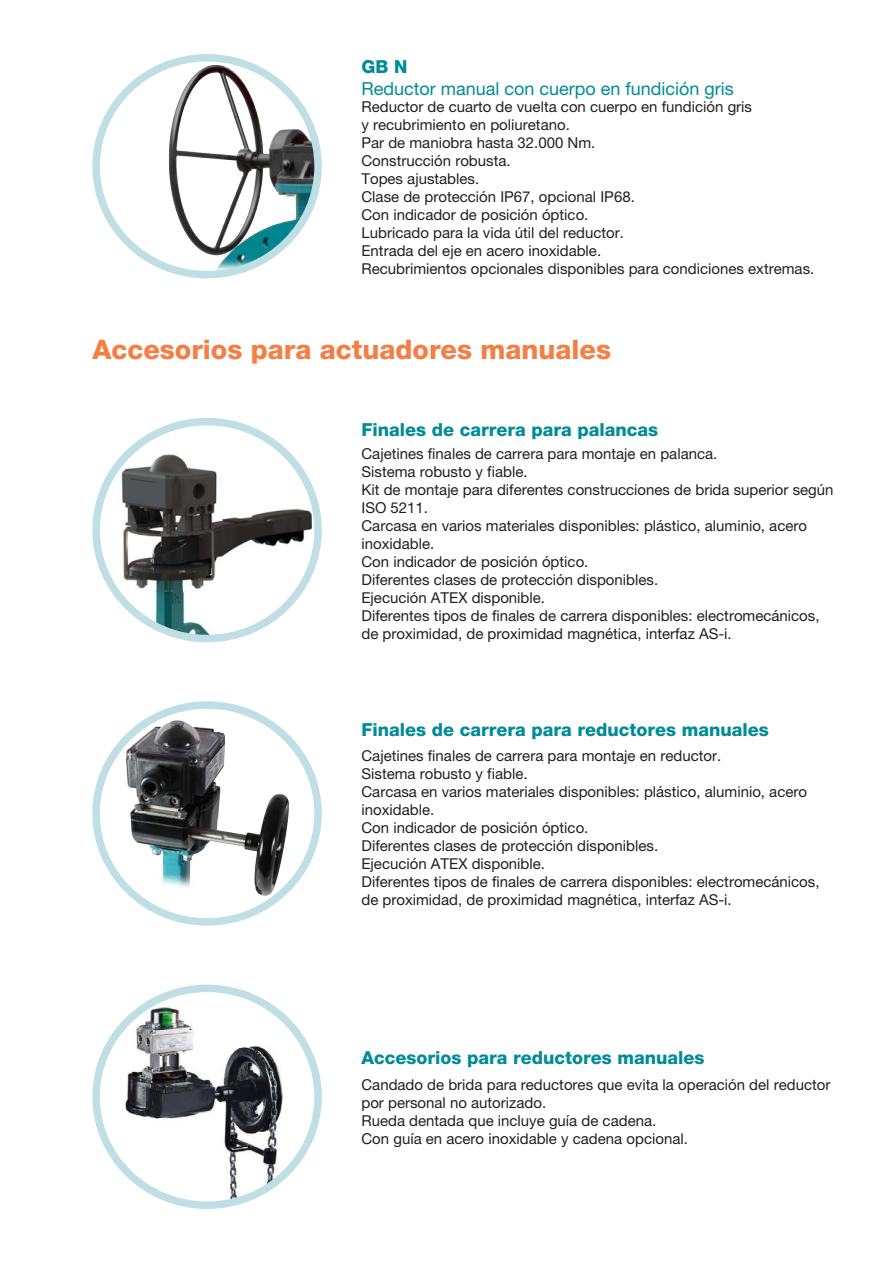
<style>
.page{position:relative;width:893px;height:1263px;background:#fff}
.page>*{position:absolute;margin:0;border:0;box-sizing:border-box;transform-origin:0 0}
.t1{font:800 27px "Helvetica Neue";color:#f47e44}
.t2{font:800 18px "Helvetica Neue";color:#008b98}
.t3{font:18px "Helvetica Neue";color:#008b98}
.t4{font:15px/18px "Helvetica Neue";color:#231f20}
</style>
<div class="page">
<img style="left:101px;top:422px;width:217px;height:213px">
<div style="left:92px;top:418px;width:230px;height:224px;border:8px solid #c0dfe4;border-radius:50%"></div>
<img style="left:119px;top:712px;width:174px;height:205px">
<div style="left:92px;top:701px;width:230px;height:225px;border:8px solid #c0dfe4;border-radius:50%"></div>
<img style="left:169px;top:64px;width:149px;height:210px">
<div style="left:92px;top:54px;width:230px;height:224px;border:8px solid #c0dfe4;border-radius:50%"></div>
<img style="left:121px;top:1000px;width:165px;height:199px">
<div style="left:92px;top:984px;width:230px;height:225px;border:8px solid #c0dfe4;border-radius:50%"></div>
<p class="t2" style="left:361px;top:56px;width:48px">GB N</p>
<p class="t3" style="left:361px;top:78px;width:374px">Reductor manual con cuerpo en fundición gris</p>
<p class="t4" style="left:361px;top:97px;width:392px">Reductor de cuarto de vuelta con cuerpo en fundición gris</p>
<p class="t4" style="left:361px;top:115px;width:210px">y recubrimiento en poliuretano.</p>
<p class="t4" style="left:361px;top:133px;width:235px">Par de maniobra hasta 32.000 Nm.</p>
<p class="t4" style="left:361px;top:151px;width:151px">Construcción robusta.</p>
<p class="t4" style="left:361px;top:169px;width:119px">Topes ajustables.</p>
<p class="t4" style="left:361px;top:187px;width:275px">Clase de protección IP67, opcional IP68.</p>
<p class="t4" style="left:361px;top:205px;width:228px">Con indicador de posición óptico.</p>
<p class="t4" style="left:361px;top:223px;width:264px">Lubricado para la vida útil del reductor.</p>
<p class="t4" style="left:361px;top:241px;width:241px">Entrada del eje en acero inoxidable.</p>
<p class="t4" style="left:361px;top:259px;width:454px">Recubrimientos opcionales disponibles para condiciones extremas.</p>
<p class="t1" style="left:92px;top:333px;width:520px">Accesorios para actuadores manuales</p>
<p class="t2" style="left:361px;top:419px;width:298px">Finales de carrera para palancas</p>
<p class="t4" style="left:361px;top:444px;width:357px">Cajetines finales de carrera para montaje en palanca.</p>
<p class="t4" style="left:361px;top:462px;width:168px">Sistema robusto y fiable.</p>
<p class="t4" style="left:361px;top:480px;width:474px">Kit de montaje para diferentes construcciones de brida superior según<br>ISO 5211.</p>
<p class="t4" style="left:361px;top:516px;width:447px">Carcasa en varios materiales disponibles: plástico, aluminio, acero inoxidable.</p>
<p class="t4" style="left:361px;top:552px;width:228px">Con indicador de posición óptico.</p>
<p class="t4" style="left:361px;top:570px;width:298px">Diferentes clases de protección disponibles.</p>
<p class="t4" style="left:361px;top:588px;width:185px">Ejecución ATEX disponible.</p>
<p class="t4" style="left:361px;top:606px;width:460px">Diferentes tipos de finales de carrera disponibles: electromecánicos, de proximidad, de proximidad magnética, interfaz AS-i.</p>
<p class="t2" style="left:361px;top:719px;width:409px">Finales de carrera para reductores manuales</p>
<p class="t4" style="left:361px;top:747px;width:361px">Cajetines finales de carrera para montaje en reductor.</p>
<p class="t4" style="left:361px;top:765px;width:168px">Sistema robusto y fiable.</p>
<p class="t4" style="left:361px;top:783px;width:447px">Carcasa en varios materiales disponibles: plástico, aluminio, acero inoxidable.</p>
<p class="t4" style="left:361px;top:819px;width:228px">Con indicador de posición óptico.</p>
<p class="t4" style="left:361px;top:837px;width:298px">Diferentes clases de protección disponibles.</p>
<p class="t4" style="left:361px;top:855px;width:185px">Ejecución ATEX disponible.</p>
<p class="t4" style="left:361px;top:873px;width:460px">Diferentes tipos de finales de carrera disponibles: electromecánicos, de proximidad, de proximidad magnética, interfaz AS-i.</p>
<p class="t2" style="left:361px;top:1047px;width:345px">Accesorios para reductores manuales</p>
<p class="t4" style="left:361px;top:1075px;width:470px">Candado de brida para reductores que evita la operación del reductor por personal no autorizado.</p>
<p class="t4" style="left:361px;top:1111px;width:296px">Rueda dentada que incluye guía de cadena.</p>
<p class="t4" style="left:361px;top:1129px;width:328px">Con guía en acero inoxidable y cadena opcional.</p>
</div>
